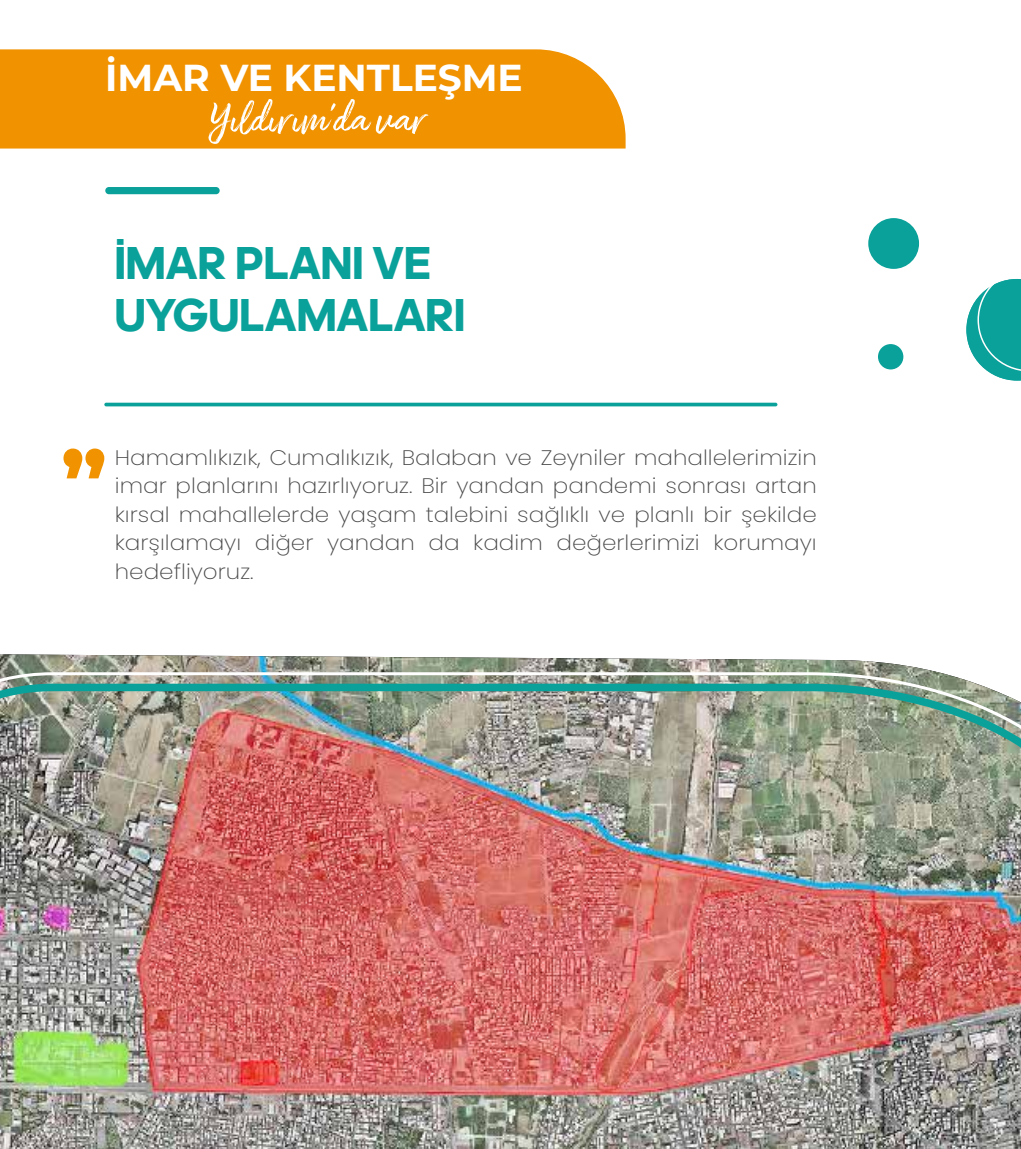
<style>
.page{position:relative;width:1021px;height:1149px;background:#fff}
.page>*{position:absolute;margin:0;border:0;box-sizing:border-box;transform-origin:0 0}
.t1{font:46.5px/52.2px "adineue PRO Bold Web";color:#0aa19a}
.t2{font:700 37.5px "Montserrat";color:#fff}
.t3{font:200 21px/28.5px "Poppins";color:#4a494a;text-align:justify;scale:1.1 1}
</style>
<div class="page">
<svg style="left:104px;top:402px;width:673px;height:4px;background:#34b1ab"></svg>
<div style="left:105px;top:187px;width:115px;height:7px;background:#0aa19a;border-radius:4px"></div>
<div style="left:0;top:49px;width:625px;height:99px;background:#f19201"></div>
<svg style="left:966px;top:279px;width:54px;height:101px"></svg>
<div style="left:868px;top:218px;width:51px;height:51px;background:#0aa19a;border-radius:50%"></div>
<div style="left:878px;top:344px;width:25px;height:25px;background:#0aa19a;border-radius:50%"></div>
<svg style="left:63px;top:448px;width:41px;height:30px"></svg>
<img style="left:0;top:654px;width:928px;height:16px">
<img style="left:0;top:670px;width:1020px;height:478px">
<svg style="left:208px;top:99px;width:220px;height:45px;background:#f3a52e"></svg>
<h2 class="t2" style="left:105px;top:50px;width:419px">İMAR VE KENTLEŞME</h2>
<h1 class="t1" style="left:115px;top:236px;width:352px">İMAR PLANI VE<br>UYGULAMALARI</h1>
<p class="t3" style="left:115px;top:443px;width:639px">Hamamlıkızık, Cumalıkızık, Balaban ve Zeyniler mahallelerimizin imar planlarını hazırlıyoruz. Bir yandan pandemi sonrası artan kırsal mahallelerde yaşam talebini sağlıklı ve planlı bir şekilde karşılamayı diğer yandan da kadim değerlerimizi korumayı hedefliyoruz.</p>
</div>
